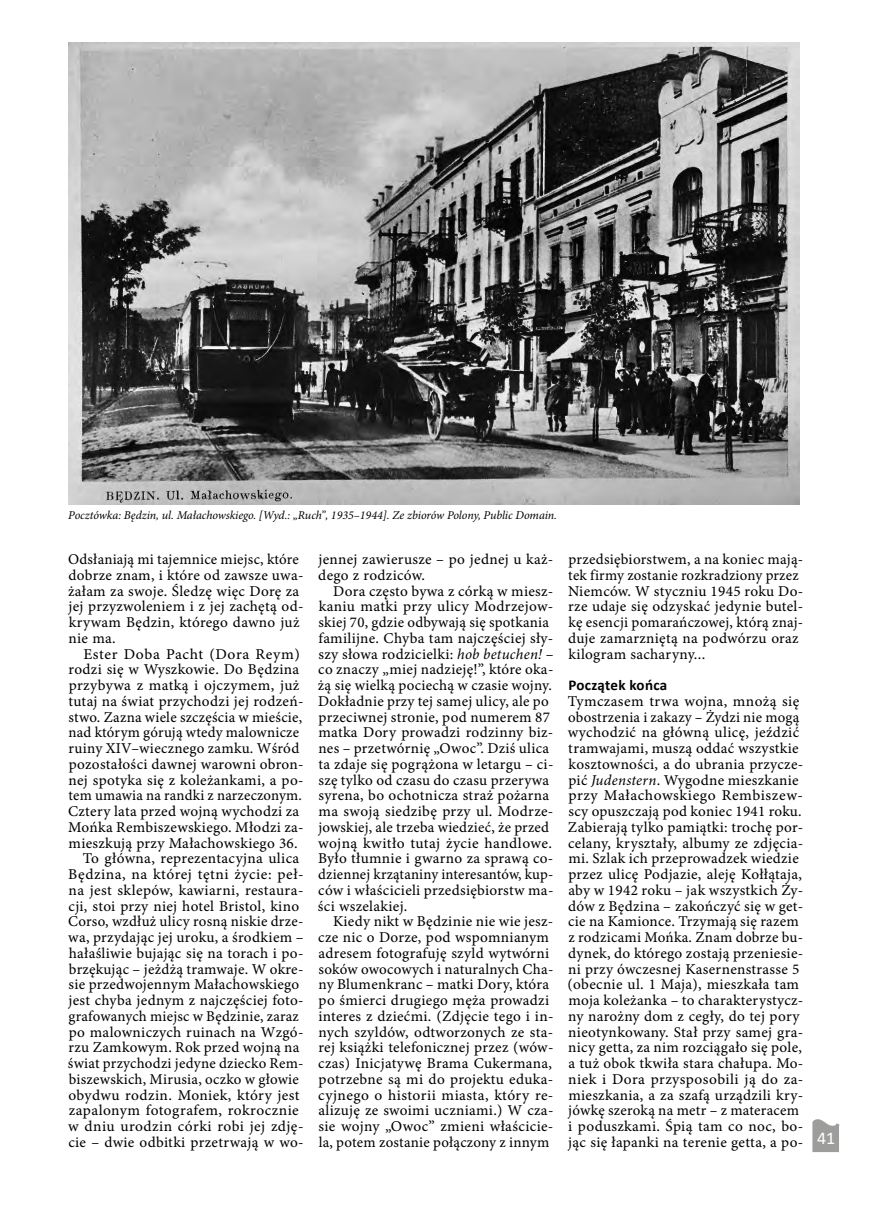
<style>
.page{position:relative;width:872px;height:1212px;background:#fff}
.page>*{position:absolute;margin:0;border:0;box-sizing:border-box;transform-origin:0 0}
.t1{font:18px "Calibri";color:#fff}
.t2{font:15px/15.8px "Minion Pro Capt";letter-spacing:.02em;color:#000}
.t3{font:15px "Minion Pro Capt";letter-spacing:.04em;color:#000}
.t4{font:700 15px "Calibri";letter-spacing:.02em;color:#000}
.t5{font:italic 12px "Minion Pro";letter-spacing:-.005em;color:#000}
.s1{font-family:"Minion Pro";font-style:italic}
</style>
<div class="page">
<svg style="left:812px;top:1119px;width:27px;height:33px"></svg>
<img style="left:68px;top:43px;width:731px;height:461px">
<p class="t5" style="left:68px;top:506px;width:490px">Pocztówka: Będzin, ul. Małachowskiego. [Wyd.: „Ruch”, 1935–1944]. Ze zbiorów Polony, Public Domain.</p>
<p class="t2" style="left:68px;top:551px;width:237px">Odsłaniają mi tajemnice miejsc, które dobrze znam, i które od zawsze uwa&shy;żałam za swoje. Śledzę więc Dorę za jej przyzwoleniem i z jej zachętą od&shy;krywam Będzin, którego dawno już nie ma.</p>
<p class="t3" style="left:83px;top:643px;width:218px">Ester Doba Pacht (Dora Reym)</p>
<p class="t2" style="left:69px;top:662px;width:232px">rodzi się w Wyszkowie. Do Będzina</p>
<p class="t2" style="left:69px;top:677px;width:232px">przybywa z matką i ojczymem, już</p>
<p class="t2" style="left:69px;top:693px;width:236px">tutaj na świat przychodzi jej rodzeń-</p>
<p class="t2" style="left:69px;top:709px;width:235px">stwo. Zazna wiele szczęścia w mieście,</p>
<p class="t2" style="left:69px;top:725px;width:232px">nad którym górują wtedy malownicze</p>
<p class="t2" style="left:69px;top:740px;width:232px">ruiny XIV–wiecznego zamku. Wśród</p>
<p class="t2" style="left:69px;top:756px;width:236px">pozostałości dawnej warowni obron-</p>
<p class="t2" style="left:69px;top:772px;width:236px">nej spotyka się z koleżankami, a po-</p>
<p class="t2" style="left:69px;top:788px;width:235px">tem umawia na randki z narzeczonym.</p>
<p class="t2" style="left:68px;top:803px;width:233px">Cztery lata przed wojną wychodzi za</p>
<p class="t2" style="left:68px;top:819px;width:237px">Mońka Rembiszewskiego. Młodzi za-</p>
<p class="t2" style="left:69px;top:835px;width:231px">mieszkują przy Małachowskiego 36.</p>
<p class="t2" style="left:83px;top:851px;width:218px">To główna, reprezentacyjna ulica</p>
<p class="t2" style="left:68px;top:866px;width:237px">Będzina, na której tętni życie: peł-</p>
<p class="t2" style="left:69px;top:882px;width:236px">na jest sklepów, kawiarni, restaura-</p>
<p class="t2" style="left:68px;top:898px;width:232px">cji, stoi przy niej hotel Bristol, kino</p>
<p class="t2" style="left:68px;top:914px;width:237px">Corso, wzdłuż ulicy rosną niskie drze-</p>
<p class="t2" style="left:68px;top:929px;width:237px">wa, przydając jej uroku, a środkiem –</p>
<p class="t2" style="left:69px;top:945px;width:236px">hałaśliwie bujając się na torach i po-</p>
<p class="t2" style="left:69px;top:961px;width:236px">brzękując – jeżdżą tramwaje. W okre-</p>
<p class="t2" style="left:69px;top:977px;width:232px">sie przedwojennym Małachowskiego</p>
<p class="t2" style="left:68px;top:992px;width:236px">jest chyba jednym z najczęściej foto-</p>
<p class="t2" style="left:69px;top:1008px;width:232px">grafowanych miejsc w Będzinie, zaraz</p>
<p class="t2" style="left:69px;top:1024px;width:236px">po malowniczych ruinach na Wzgó-</p>
<p class="t2" style="left:69px;top:1040px;width:232px">rzu Zamkowym. Rok przed wojną na</p>
<p class="t2" style="left:68px;top:1055px;width:237px">świat przychodzi jedyne dziecko Rem-</p>
<p class="t2" style="left:69px;top:1071px;width:231px">biszewskich, Mirusia, oczko w głowie</p>
<p class="t2" style="left:68px;top:1087px;width:233px">obydwu rodzin. Moniek, który jest</p>
<p class="t2" style="left:69px;top:1103px;width:232px">zapalonym fotografem, rokrocznie</p>
<p class="t2" style="left:68px;top:1118px;width:237px">w dniu urodzin córki robi jej zdję-</p>
<p class="t2" style="left:68px;top:1134px;width:237px">cie – dwie odbitki przetrwają w wo-</p>
<p class="t2" style="left:318px;top:551px;width:237px">jennej zawierusze – po jednej u każ&shy;dego z rodziców.</p>
<p class="t2" style="left:318px;top:583px;width:237px;text-indent:15px">Dora często bywa z córką w miesz&shy;kaniu matki przy ulicy Modrzejow&shy;skiej 70, gdzie odbywają się spotkania familijne. Chyba tam najczęściej sły&shy;szy słowa rodzicielki: <span class="s1">hob betuchen!</span> – co znaczy „miej nadzieję!”, które oka&shy;żą się wielką pociechą w czasie wojny.<br>Dokładnie przy tej samej ulicy, ale po przeciwnej stronie, pod numerem 87 matka Dory prowadzi rodzinny biz&shy;nes – przetwórnię „Owoc”. Dziś ulica ta zdaje się pogrążona w letargu – ci&shy;szę tylko od czasu do czasu przerywa syrena, bo ochotnicza straż pożarna ma swoją siedzibę przy ul. Modrze&shy;jowskiej, ale trzeba wiedzieć, że przed wojną kwitło tutaj życie handlowe.<br>Było tłumnie i gwarno za sprawą co&shy;dziennej krzątaniny interesantów, kup&shy;ców i właścicieli przedsiębiorstw ma&shy;ści wszelakiej.</p>
<p class="t2" style="left:318px;top:914px;width:237px;text-indent:15px">Kiedy nikt w Będzinie nie wie jesz&shy;cze nic o Dorze, pod wspomnianym adresem fotografuję szyld wytwórni soków owocowych i naturalnych Cha&shy;ny Blumenkranc – matki Dory, która po śmierci drugiego męża prowadzi interes z dziećmi. (Zdjęcie tego i in&shy;nych szyldów, odtworzonych ze sta&shy;rej książki telefonicznej przez (wów&shy;czas) Inicjatywę Brama Cukermana, potrzebne są mi do projektu eduka&shy;cyjnego o historii miasta, który re&shy;alizuję ze swoimi uczniami.) W cza&shy;sie wojny „Owoc” zmieni właścicie&shy;la, potem zostanie połączony z innym</p>
<p class="t2" style="left:568px;top:551px;width:237px">przedsiębiorstwem, a na koniec mają&shy;tek firmy zostanie rozkradziony przez Niemców. W styczniu 1945 roku Do&shy;rze udaje się odzyskać jedynie butel&shy;kę esencji pomarańczowej, którą znaj&shy;duje zamarzniętą na podwórzu oraz kilogram sacharyny...</p>
<p class="t4" style="left:568px;top:674px;width:100px">Początek końca</p>
<p class="t2" style="left:567px;top:693px;width:237px">Tymczasem trwa wojna, mnożą się obostrzenia i zakazy – Żydzi nie mogą wychodzić na główną ulicę, jeździć tramwajami, muszą oddać wszystkie kosztowności, a do ubrania przycze&shy;pić <span class="s1">Judenstern</span>. Wygodne mieszkanie przy Małachowskiego Rembiszew&shy;scy opuszczają pod koniec 1941 roku.<br>Zabierają tylko pamiątki: trochę por&shy;celany, kryształy, albumy ze zdjęcia&shy;mi. Szlak ich przeprowadzek wiedzie przez ulicę Podjazie, aleję Kołłątaja, aby w 1942 roku – jak wszystkich Ży&shy;dów z Będzina – zakończyć się w get&shy;cie na Kamionce. Trzymają się razem z rodzicami Mońka. Znam dobrze bu&shy;dynek, do którego zostają przeniesie&shy;ni przy ówczesnej Kasernenstrasse 5 (obecnie ul. 1 Maja), mieszkała tam moja koleżanka – to charakterystycz&shy;ny narożny dom z cegły, do tej pory nieotynkowany. Stał przy samej gra&shy;nicy getta, za nim rozciągało się pole, a tuż obok tkwiła stara chałupa. Mo&shy;niek i Dora przysposobili ją do za&shy;mieszkania, a za szafą urządzili kry&shy;jówkę szeroką na metr – z materacem i poduszkami. Śpią tam co noc, bo&shy;jąc się łapanki na terenie getta, a po-</p>
<p class="t1" style="left:817px;top:1125px;width:20px">41</p>
</div>
